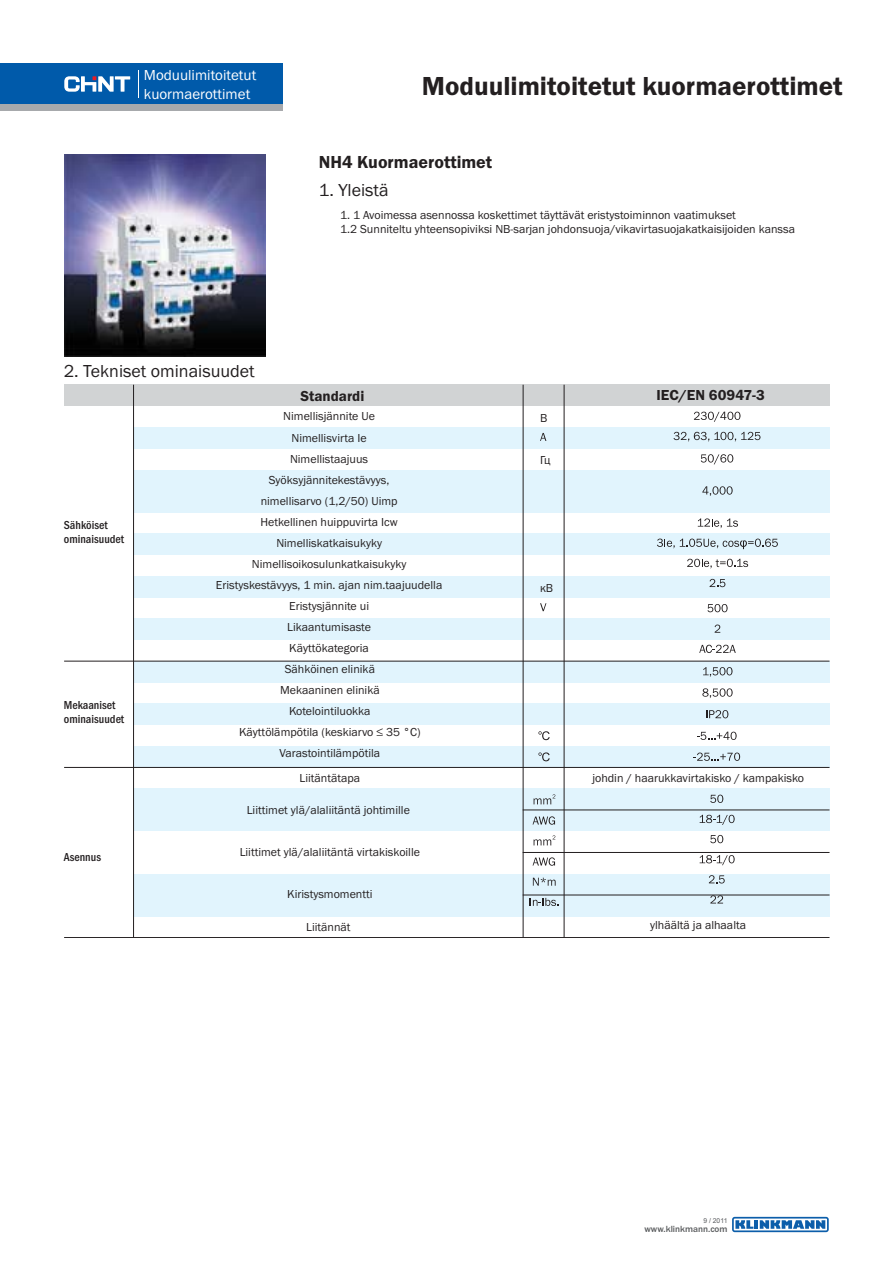
<style>
.page{position:relative;width:893px;height:1263px;background:#fff}
.page>*{position:absolute;margin:0;border:0;box-sizing:border-box;transform-origin:0 0}
.t1{font:600 27px "Franklin Gothic";color:#231f20}
.t2{font:18px "Franklin Gothic";color:#231f20}
.t3{font:600 18px "Franklin Gothic";color:#231f20}
.t4{font:15px/19.2px "Franklin Gothic";color:#fff}
.t5{font:600 15px "Franklin Gothic";color:#231f20}
.t6{font:12px/21px "Franklin Gothic";color:#231f20}
.t7{font:500 condensed 12px/14.4px "Franklin Gothic";color:#231f20}
.t8{font:500 9.15px "Franklin Gothic";color:#595b5d}
.t9{font:6.75px "Arial";color:#585a5d}
</style>
<div class="page">
<div style="left:0;top:64px;width:282px;height:40px;background:#005aaa"></div>
<svg style="left:64px;top:76px;width:66px;height:16px"></svg>
<div style="left:0;top:104px;width:283px;height:7px;background:#a7a9ac"></div>
<svg style="left:138px;top:70px;width:1px;height:28px"></svg>
<img style="left:64px;top:155px;width:202px;height:201px">
<div style="left:64px;top:385px;width:765px;height:21px;background:#d1d3d4"></div>
<div style="left:133px;top:789px;width:696px;height:42px;background:#e1f4fd"></div>
<div style="left:133px;top:874px;width:696px;height:42px;background:#e1f4fd"></div>
<hr style="left:523px;top:852px;width:306px;height:1px;background:#231f20">
<hr style="left:523px;top:895px;width:306px;height:1px;background:#231f20">
<hr style="left:523px;top:810px;width:306px;height:1px;background:#231f20">
<svg style="left:533px;top:816px;width:22px;height:9px"></svg>
<svg style="left:533px;top:857px;width:22px;height:9px"></svg>
<svg style="left:533px;top:878px;width:23px;height:8px"></svg>
<svg style="left:530px;top:898px;width:29px;height:8px"></svg>
<svg style="left:534px;top:794px;width:21px;height:10px"></svg>
<svg style="left:534px;top:835px;width:21px;height:10px"></svg>
<svg style="left:710px;top:795px;width:13px;height:8px"></svg>
<svg style="left:700px;top:815px;width:35px;height:10px"></svg>
<svg style="left:710px;top:835px;width:13px;height:8px"></svg>
<svg style="left:700px;top:855px;width:35px;height:10px"></svg>
<svg style="left:709px;top:875px;width:16px;height:8px"></svg>
<svg style="left:710px;top:895px;width:13px;height:8px"></svg>
<div style="left:133px;top:427px;width:696px;height:21px;background:#e1f4fd"></div>
<div style="left:133px;top:533px;width:696px;height:22px;background:#e1f4fd"></div>
<div style="left:133px;top:576px;width:696px;height:21px;background:#e1f4fd"></div>
<div style="left:133px;top:619px;width:696px;height:21px;background:#e1f4fd"></div>
<div style="left:133px;top:470px;width:696px;height:42px;background:#e1f4fd"></div>
<div style="left:133px;top:661px;width:696px;height:21px;background:#e1f4fd"></div>
<div style="left:133px;top:704px;width:696px;height:21px;background:#e1f4fd"></div>
<div style="left:133px;top:746px;width:696px;height:21px;background:#e1f4fd"></div>
<hr style="left:133px;top:385px;width:1px;height:552px;background:#231f20">
<svg style="left:540px;top:603px;width:6px;height:8px"></svg>
<svg style="left:540px;top:433px;width:6px;height:8px"></svg>
<svg style="left:694px;top:412px;width:46px;height:10px"></svg>
<svg style="left:673px;top:432px;width:87px;height:9px"></svg>
<svg style="left:701px;top:454px;width:32px;height:10px"></svg>
<svg style="left:706px;top:710px;width:22px;height:8px"></svg>
<svg style="left:694px;top:752px;width:46px;height:9px"></svg>
<svg style="left:697px;top:732px;width:40px;height:8px"></svg>
<svg style="left:698px;top:518px;width:40px;height:10px"></svg>
<svg style="left:687px;top:559px;width:61px;height:9px"></svg>
<svg style="left:710px;top:579px;width:15px;height:8px"></svg>
<svg style="left:657px;top:539px;width:121px;height:10px"></svg>
<svg style="left:707px;top:604px;width:21px;height:8px"></svg>
<svg style="left:715px;top:624px;width:5px;height:9px"></svg>
<svg style="left:699px;top:645px;width:37px;height:8px"></svg>
<svg style="left:703px;top:667px;width:29px;height:10px"></svg>
<svg style="left:702px;top:688px;width:31px;height:10px"></svg>
<svg style="left:702px;top:486px;width:31px;height:10px"></svg>
<hr style="left:523px;top:385px;width:1px;height:552px;background:#231f20">
<hr style="left:64px;top:661px;width:765px;height:1px;background:#231f20">
<hr style="left:64px;top:767px;width:765px;height:1px;background:#231f20">
<hr style="left:64px;top:937px;width:765px;height:1px;background:#231f20">
<svg style="left:538px;top:731px;width:12px;height:9px"></svg>
<svg style="left:538px;top:752px;width:12px;height:9px"></svg>
<hr style="left:564px;top:385px;width:1px;height:552px;background:#231f20">
<svg style="left:732px;top:1217px;width:97px;height:15px"></svg>
<p class="t4" style="left:144px;top:66px;width:114px">Moduulimitoitetut kuormaerottimet</p>
<h1 class="t1" style="left:422px;top:76px;width:422px">Moduulimitoitetut kuormaerottimet</h1>
<h2 class="t2" style="left:64px;top:365px;width:192px">2. Tekniset ominaisuudet</h2>
<h2 class="t3" style="left:319px;top:155px;width:175px">NH4 Kuormaerottimet</h2>
<h2 class="t2" style="left:319px;top:184px;width:71px">1. Yleistä</h2>
<p class="t6" style="left:340px;top:209px;width:456px;line-height:14.4px">1. 1 Avoimessa asennossa koskettimet täyttävät eristystoiminnon vaatimukset<br>1.2 Sunniteltu yhteensopiviksi NB-sarjan johdonsuoja/vikavirtasuojakatkaisijoiden kanssa</p>
<p class="t7" style="left:64px;top:518px;width:62px">Sähköiset ominaisuudet</p>
<p class="t7" style="left:64px;top:698px;width:62px">Mekaaniset ominaisuudet</p>
<p class="t7" style="left:64px;top:850px;width:39px">Asennus</p>
<p class="t5" style="left:300px;top:390px;width:65px">Standardi</p>
<p class="t5" style="left:657px;top:389px;width:110px">IEC/EN 60947-3</p>
<p class="t6" style="left:216px;top:407px;width:228px;text-align:center">Nimellisjännite Ue<br>Nimellisvirta Ie<br>Nimellistaajuus<br>Syöksyjännitekestävyys,<br>nimellisarvo (1,2/50) Uimp<br>Hetkellinen huippuvirta Icw<br>Nimelliskatkaisukyky<br>Nimellisoikosulunkatkaisukyky<br>Eristyskestävyys, 1 min. ajan nim.taajuudella<br>Eristysjännite ui<br>Likaantumisaste<br>Käyttökategoria<br>Sähköinen elinikä<br>Mekaaninen elinikä<br>Kotelointiluokka<br>Käyttölämpötila (keskiarvo ≤ 35 °C)<br>Varastointilämpötila</p>
<p class="t6" style="left:299px;top:768px;width:62px">Liitäntätapa</p>
<p class="t6" style="left:247px;top:800px;width:165px">Liittimet ylä/alaliitäntä johtimille</p>
<p class="t6" style="left:240px;top:842px;width:182px">Liittimet ylä/alaliitäntä virtakiskoille</p>
<p class="t6" style="left:287px;top:884px;width:87px">Kiristysmomentti</p>
<p class="t6" style="left:306px;top:917px;width:46px">Liitännät</p>
<p class="t6" style="left:540px;top:408px;width:9px">В</p>
<p class="t6" style="left:540px;top:450px;width:12px">Гц</p>
<p class="t6" style="left:540px;top:578px;width:14px">кВ</p>
<p class="t6" style="left:592px;top:768px;width:213px">johdin / haarukkavirtakisko / kampakisko</p>
<p class="t6" style="left:650px;top:915px;width:97px">ylhäältä ja alhaalta</p>
<p class="t9" style="left:703px;top:1217px;width:25px">9 / 2011</p>
<p class="t8" style="left:644px;top:1225px;width:85px">www.klinkmann.com</p>
</div>
